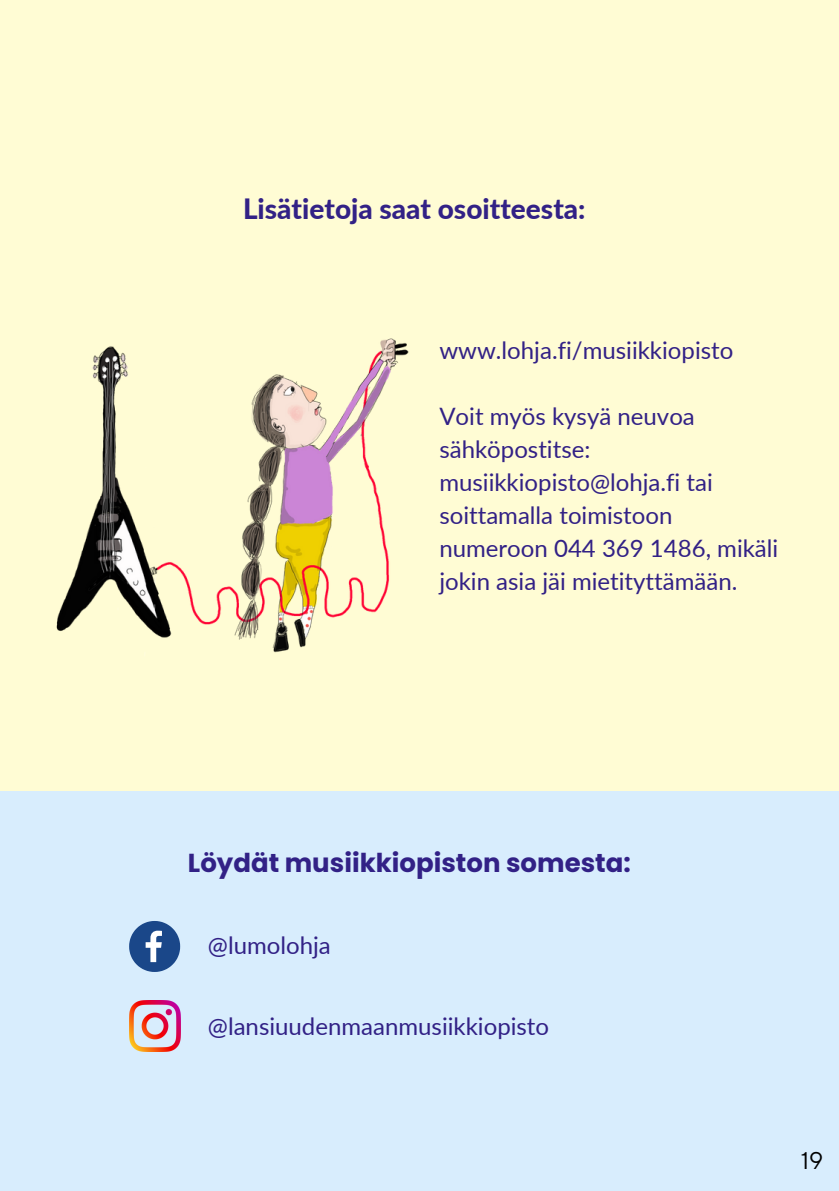
<style>
.page{position:relative;width:839px;height:1191px;background:#fff}
.page>*{position:absolute;margin:0;border:0;box-sizing:border-box;transform-origin:0 0}
.t1{font:800 28px "Lato";color:#322186}
.t2{font:700 26px "Poppins";color:#322186}
.t3{font:24px/33px "Lato";color:#322186}
.t4{font:24px "TT Norms Pro";color:#000}
</style>
<div class="page">
<div style="left:0;top:0;width:838px;height:1191px;background:#fffcd4"></div>
<img style="left:56px;top:338px;width:353px;height:315px">
<div style="left:0;top:792px;width:838px;height:399px;background:#d8edfd"></div>
<svg style="left:129px;top:921px;width:51px;height:51px"></svg>
<img style="left:129px;top:1001px;width:51px;height:51px">
<p class="t1" style="left:243px;top:191px;width:344px">Lisätietoja saat osoitteesta:</p>
<p class="t3" style="left:439px;top:333px;width:295px">www.lohja.fi/musiikkiopisto</p>
<p class="t3" style="left:439px;top:399px;width:257px">Voit myös kysyä neuvoa sähköpostitse:</p>
<p class="t3" style="left:439px;top:465px;width:275px">musiikkiopisto@lohja.fi tai soittamalla toimistoon</p>
<p class="t3" style="left:439px;top:531px;width:340px">numeroon 044 369 1486, mikäli jokin asia jäi mietityttämään.</p>
<p class="t2" style="left:188px;top:845px;width:444px">Löydät musiikkiopiston somesta:</p>
<p class="t3" style="left:208px;top:928px;width:124px">@lumolohja</p>
<p class="t3" style="left:208px;top:1009px;width:343px">@lansiuudenmaanmusiikkiopisto</p>
<p class="t4" style="left:800px;top:1146px;width:24px">19</p>
</div>
